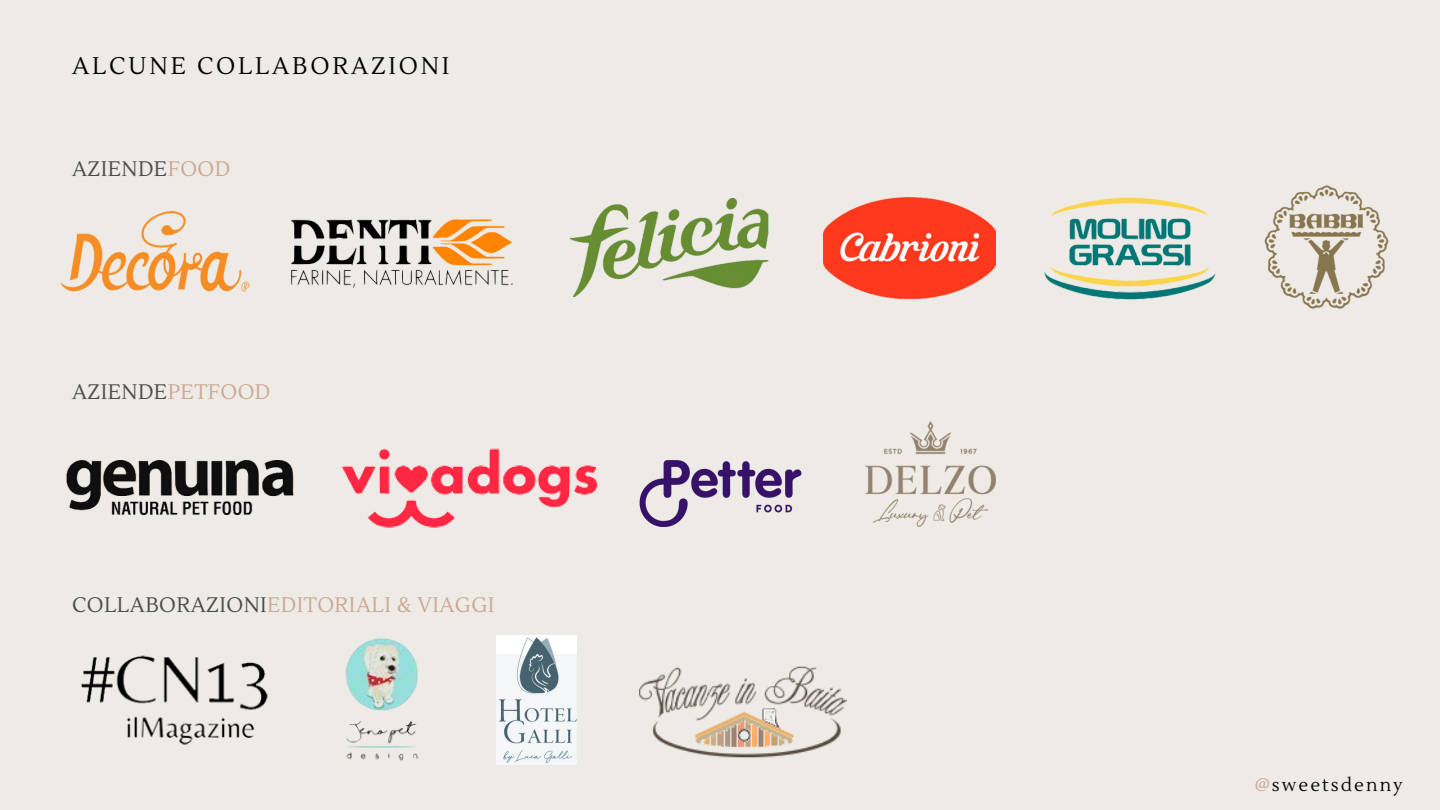
<style>
.page{position:relative;width:1440px;height:810px;background:#eeeae6}
.page>*{position:absolute;margin:0;border:0;box-sizing:border-box;transform-origin:0 0}
.t1{font:24px "Lustria";letter-spacing:.115em;color:#000}
.t2{font:21px "Lustria";letter-spacing:.02em;color:#cba890}
.t3{font:21px "Lustria";letter-spacing:.02em;color:#4b4b4b}
.t4{font:18px "Lustria";letter-spacing:.115em;color:#000}
.s1{color:#cba890}
.s2{color:#4b4b4b}
</style>
<div class="page">
<img style="left:1264px;top:185px;width:124px;height:124px">
<img style="left:823px;top:197px;width:173px;height:102px">
<img style="left:60px;top:210px;width:190px;height:82px">
<img style="left:291px;top:219px;width:222px;height:69px">
<img style="left:1044px;top:197px;width:172px;height:103px">
<img style="left:66px;top:460px;width:228px;height:54px">
<img style="left:341px;top:448px;width:257px;height:80px">
<img style="left:81px;top:656px;width:187px;height:88px">
<img style="left:569px;top:199px;width:200px;height:97px">
<img style="left:345px;top:637px;width:74px;height:124px">
<img style="left:496px;top:635px;width:81px;height:130px">
<img style="left:639px;top:460px;width:162px;height:66px">
<img style="left:866px;top:421px;width:130px;height:106px">
<img style="left:639px;top:666px;width:207px;height:92px">
<p class="t1" style="left:72px;top:51px;width:379px">ALCUNE COLLABORAZIONI</p>
<p class="t3" style="left:72px;top:156px;width:160px">AZIENDE<span class="s1">FOOD</span></p>
<p class="t3" style="left:72px;top:379px;width:200px">AZIENDE<span class="s1">PETFOOD</span></p>
<p class="t2" style="left:72px;top:592px;width:424px"><span class="s2">COLLABORAZIONI</span>EDITORIALI &amp; VIAGGI</p>
<p class="t4" style="left:1255px;top:774px;width:150px"><span class="s1">@</span>sweetsdenny</p>
</div>
